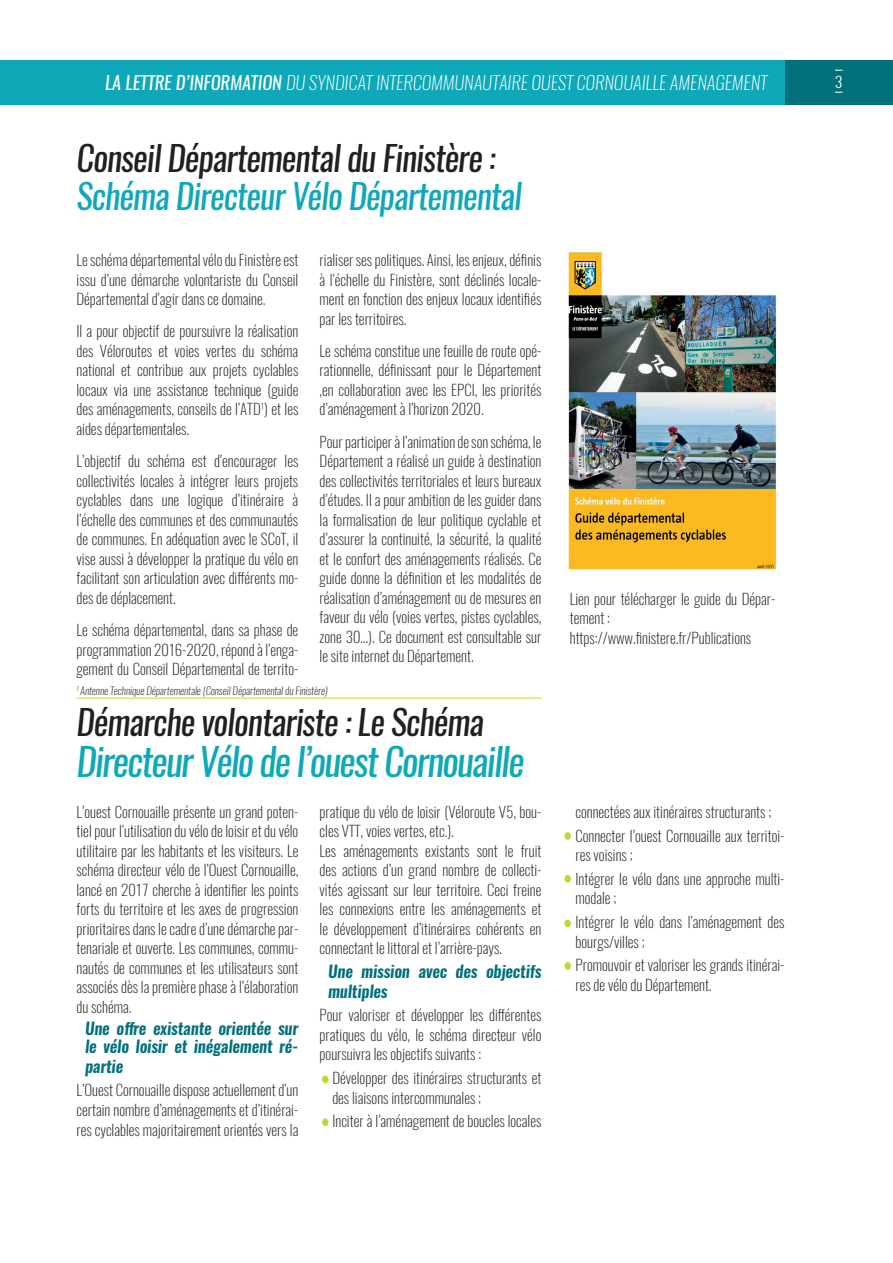
<style>
.page{position:relative;width:893px;height:1263px;background:#fff}
.page>*{position:absolute;margin:0;border:0;box-sizing:border-box;transform-origin:0 0}
.t1{font:italic 38.25px "Oswald";letter-spacing:-.04em;color:#0ea8b9}
.t2{font:italic 34.5px "Oswald";letter-spacing:-.025em;color:#231f20}
.t3{font:italic 34.5px "Oswald";letter-spacing:-.025em;color:#0ea8b9}
.t4{font:italic 200 18.3px "Oswald";color:#fff}
.t5{font:italic 600 16.5px/18px "Oswald";letter-spacing:-.01em;color:#02707b}
.t6{font:200 15px/19.5px "Oswald";color:#231f20;text-align:justify}
.t7{font:300 15px "Oswald";color:#fff}
.t8{font:italic 200 10.5px "Oswald";color:#231f20}
.s1{font-weight:400}
</style>
<div class="page">
<div style="left:0;top:0;width:893px;height:105px;background:#0ea8b9"></div>
<div style="left:785px;top:54px;width:108px;height:186px;background:#02707b"></div>
<div style="left:0;top:105px;width:893px;height:1035px;background:#fff"></div>
<hr style="left:77px;top:698px;width:464px;height:1px;background:#c1d72f">
<div style="left:0;top:0;width:893px;height:60px;background:#fff"></div>
<div style="left:322px;top:1075px;width:6px;height:8px;background:#c1d72f;border-radius:50%"></div>
<div style="left:322px;top:1118px;width:6px;height:8px;background:#c1d72f;border-radius:50%"></div>
<div style="left:564px;top:832px;width:7px;height:8px;background:#c1d72f;border-radius:50%"></div>
<div style="left:564px;top:875px;width:7px;height:8px;background:#c1d72f;border-radius:50%"></div>
<div style="left:564px;top:919px;width:7px;height:8px;background:#c1d72f;border-radius:50%"></div>
<div style="left:564px;top:962px;width:7px;height:8px;background:#c1d72f;border-radius:50%"></div>
<img style="left:568px;top:250px;width:209px;height:320px">
<p class="t4" style="left:105px;top:70px;width:510px"><span class="s1">La lettre d’information</span> du Syndicat Intercommunautaire OUEST CORNOUA</p>
<p class="t4" style="left:642px;top:70px;width:119px">ILLE AMENA GEMENT</p>
<p class="t7" style="left:835px;top:71px;width:9px">3</p>
<h2 class="t2" style="left:77px;top:134px;width:421px">Conseil Départemental du Finistère :</h2>
<h2 class="t3" style="left:77px;top:172px;width:447px">Schéma Directeur Vélo Départemental</h2>
<p class="t6" style="left:77px;top:250px;width:223px">Le schéma départemental vélo du Finistère est issu d’une démarche volontariste du Conseil Départemental d’agir dans ce domaine.</p>
<p class="t6" style="left:77px;top:321px;width:223px">Il a pour objectif de poursuivre la réalisation des Véloroutes et voies vertes du schéma national et contribue aux projets cyclables locaux via une assistance technique (guide des aménagements, conseils de l’ATD<sup>1</sup>) et les aides départementales.</p>
<p class="t6" style="left:77px;top:451px;width:223px">L’objectif du schéma est d’encourager les collectivités locales à intégrer leurs projets cyclables dans une logique d’itinéraire à l’échelle des communes et des communautés de communes. En adéquation avec le SCoT, il vise aussi à développer la pratique du vélo en facilitant son articulation avec différents mo&shy;des de déplacement.</p>
<p class="t6" style="left:77px;top:620px;width:223px">Le schéma départemental, dans sa phase de programmation 2016-2020, répond à l’enga&shy;gement du Conseil Départemental de territo-</p>
<p class="t6" style="left:320px;top:250px;width:223px">rialiser ses politiques. Ainsi, les enjeux, définis à l’échelle du Finistère, sont déclinés locale&shy;ment en fonction des enjeux locaux identifiés par les territoires.</p>
<p class="t6" style="left:320px;top:341px;width:223px">Le schéma constitue une feuille de route opé&shy;rationnelle, définissant pour le Département ,en collaboration avec les EPCI, les priorités d’aménagement à l’horizon 2020.</p>
<p class="t6" style="left:320px;top:432px;width:223px">Pour participer à l’animation de son schéma, le Département a réalisé un guide à destination des collectivités territoriales et leurs bureaux d’études. Il a pour ambition de les guider dans la formalisation de leur politique cyclable et d’assurer la continuité, la sécurité, la qualité et le confort des aménagements réalisés. Ce guide donne la définition et les modalités de réalisation d’aménagement ou de mesures en faveur du vélo (voies vertes, pistes cyclables, zone 30…). Ce document est consultable sur le site internet du Département.</p>
<p class="t8" style="left:77px;top:683px;width:253px"><sup>1</sup> Antenne Technique Départementale (Conseil Départemental du Finistère)</p>
<h2 class="t2" style="left:77px;top:698px;width:409px">Démarche volontariste : Le Schéma</h2>
<h1 class="t1" style="left:77px;top:735px;width:449px">Directeur Vélo de l’ouest Cornouaille</h1>
<p class="t6" style="left:77px;top:802px;width:223px">L’ouest Cornouaille présente un grand poten&shy;tiel pour l’utilisation du vélo de loisir et du vélo utilitaire par les habitants et les visiteurs. Le schéma directeur vélo de l’Ouest Cornouaille, lancé en 2017 cherche à identifier les points forts du territoire et les axes de progression prioritaires dans le cadre d’une démarche par&shy;tenariale et ouverte. Les communes, commu&shy;nautés de communes et les utilisateurs sont associés dès la première phase à l’élaboration du schéma.</p>
<p class="t5" style="left:85px;top:1020px;width:215px">Une offre existante orientée sur le vélo loisir et inégalement ré-</p>
<p class="t5" style="left:85px;top:1057px;width:40px">partie</p>
<p class="t6" style="left:77px;top:1080px;width:223px">L’Ouest Cornouaille dispose actuellement d’un certain nombre d’aménagements et d’itinérai&shy;res cyclables majoritairement orientés vers la</p>
<p class="t6" style="left:320px;top:802px;width:223px;text-align:left">pratique du vélo de loisir (Véloroute V5, bou&shy;cles VTT, voies vertes, etc.).<br>Les aménagements existants sont le fruit des actions d’un grand nombre de collecti&shy;vités agissant sur leur territoire. Ceci freine les connexions entre les aménagements et le développement d’itinéraires cohérents en connectant le littoral et l’arrière-pays.</p>
<p class="t5" style="left:328px;top:962px;width:215px;line-height:19.5px">Une mission avec des objectifs multiples</p>
<p class="t6" style="left:320px;top:1005px;width:223px">Pour valoriser et développer les différentes pratiques du vélo, le schéma directeur vélo poursuivra les objectifs suivants :</p>
<p class="t6" style="left:332px;top:1068px;width:211px">Développer des itinéraires structurants et des liaisons intercommunales ;</p>
<p class="t6" style="left:332px;top:1111px;width:211px">Inciter à l’aménagement de boucles locales</p>
<p class="t6" style="left:570px;top:589px;width:207px;text-align:left">Lien pour télécharger le guide du Dépar&shy;tement : https://www.finistere.fr/Publications</p>
<p class="t6" style="left:575px;top:800px;width:211px;line-height:23.7px">connectées aux itinéraires structurants ;<br>Connecter l’ouest Cornouaille aux territoi-</p>
<p class="t6" style="left:575px;top:843px;width:211px;line-height:23.7px">res voisins ;<br>Intégrer le vélo dans une approche multi-</p>
<p class="t6" style="left:575px;top:886px;width:211px;line-height:23.7px">modale ;<br>Intégrer le vélo dans l’aménagement des</p>
<p class="t6" style="left:575px;top:930px;width:211px;line-height:23.7px">bourgs/villes ;<br>Promouvoir et valoriser les grands itinérai-</p>
<p class="t6" style="left:575px;top:975px;width:138px">res de vélo du Département.</p>
</div>
